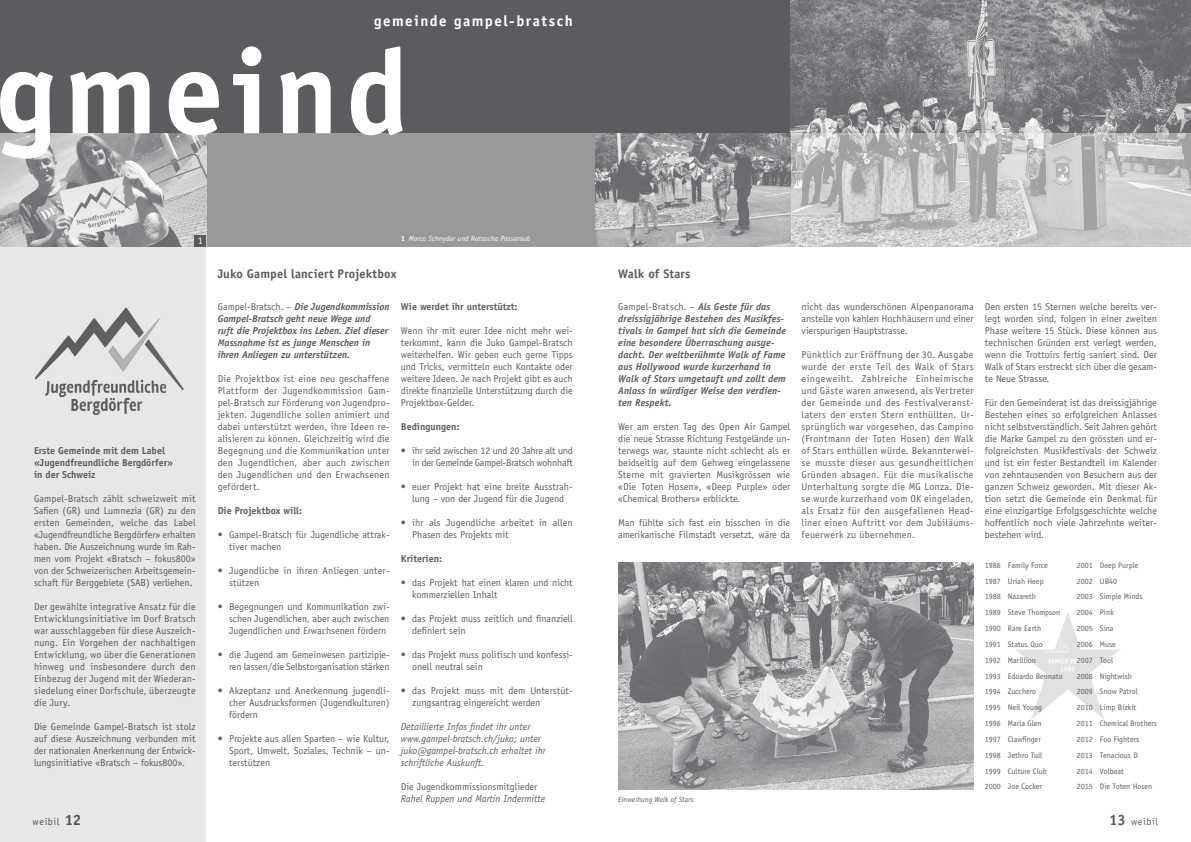
<style>
.page{position:relative;width:1191px;height:842px;background:#fff}
.page>*{position:absolute;margin:0;border:0;box-sizing:border-box;transform-origin:0 0}
.t1{font:700 120px "Officina Sans";letter-spacing:.055em;color:#fff}
.t2{font:700 15px "Officina Sans";letter-spacing:.1em;color:#fff}
.t3{font:700 12.5px "Officina Sans";letter-spacing:.01em;color:#5c5c60}
.t4{font:10px/12px "Officina Sans";color:#5c5c60;text-align:justify}
.t5{font:italic 700 10px/12px "Officina Sans";letter-spacing:.005em;color:#5c5c60}
.t6{font:italic 10px/12px "Officina Sans";color:#5c5c60}
.t7{font:700 10px/12px "Officina Sans";color:#5c5c60}
.t8{font:10px/12px "Officina Sans";letter-spacing:-.02em;color:#5c5c60;text-align:right}
.t9{font:10px "Officina Sans";color:#fff}
.t10{font:8px/15.8px "Officina Sans";color:#5c5c60}
.t11{font:italic 7.5px "Officina Sans";letter-spacing:.01em;color:#fff}
.t12{font:italic 7.5px "Officina Sans";letter-spacing:.005em;color:#5c5c60}
.s1{font-weight:700;font-style:normal}
.s2{font-weight:400;font-style:normal}
.s3{font-weight:700;font-size:15px}
</style>
<div class="page">
<div style="left:0;top:0;width:1191px;height:247px;background:#5c5c60"></div>
<img style="left:1015px;top:612px;width:105px;height:107px">
<img style="left:790px;top:0;width:401px;height:133px">
<svg style="left:206px;top:133px;width:985px;height:114px;background:#afafb1"></svg>
<img style="left:0;top:133px;width:206px;height:114px">
<div style="left:0;top:247px;width:206px;height:595px;background:#e7e7e7"></div>
<img style="left:34px;top:307px;width:150px;height:108px">
<img style="left:595px;top:133px;width:195px;height:114px">
<img style="left:618px;top:562px;width:355px;height:228px">
<div style="left:195px;top:235px;width:11px;height:12px;background:#5c5c60"></div>
<h2 class="t2" style="left:374px;top:12px;width:200px">gemeinde gampel-bratsch</h2>
<h1 class="t1" style="left:-4px;top:18px;width:413px">gmeind</h1>
<p class="t9" style="left:198px;top:235px;width:6px">1</p>
<p class="t7" style="left:34px;top:444px;width:141px">Erste Gemeinde mit dem Label «Jugendfreundliche Bergdörfer» in der Schweiz</p>
<p class="t4" style="left:34px;top:492px;width:163px">Gampel-Bratsch zählt schweizweit mit Safien (GR) und Lumnezia (GR) zu den ersten Gemeinden, welche das Label «Jugendfreundliche Bergdörfer» erhalten haben. Die Auszeichnung wurde im Rah&shy;men vom Projekt «Bratsch – fokus800» von der Schweizerischen Arbeitsgemein&shy;schaft für Berggebiete (SAB) verliehen.</p>
<p class="t4" style="left:34px;top:600px;width:163px">Der gewählte integrative Ansatz für die Entwicklungsinitiative im Dorf Bratsch war ausschlaggeben für diese Auszeich&shy;nung. Ein Vorgehen der nachhaltigen Entwicklung, wo über die Generationen hinweg und insbesondere durch den Einbezug der Jugend mit der Wiederan&shy;siedelung einer Dorfschule, überzeugte die Jury.</p>
<p class="t4" style="left:34px;top:720px;width:163px">Die Gemeinde Gampel-Bratsch ist stolz auf diese Auszeichnung verbunden mit der nationalen Anerkennung der Entwick&shy;lungsinitiative «Bratsch – fokus800».</p>
<p class="t11" style="left:401px;top:234px;width:131px"><span class="s1">1</span> Marco Schnyder und Natascha Passeraub</p>
<p class="t3" style="left:218px;top:266px;width:180px">Juko Gampel lanciert Projektbox</p>
<p class="t5" style="left:218px;top:300px;width:173px"><span class="s2">Gampel-Bratsch. –</span> Die Jugendkommission Gampel-Bratsch geht neue Wege und<br>ruft die Projektbox ins Leben. Ziel dieser Massnahme ist es junge Menschen in ihren Anliegen zu unterstützen.</p>
<p class="t4" style="left:218px;top:372px;width:173px">Die Projektbox ist eine neu geschaffene Plattform der Jugendkommission Gam&shy;pel-Bratsch zur Förderung von Jugendpro&shy;jekten. Jugendliche sollen animiert und dabei unterstützt werden, ihre Ideen re&shy;alisieren zu können. Gleichzeitig wird die Begegnung und die Kommunikation unter den Jugendlichen, aber auch zwischen den Jugendlichen und den Erwachsenen gefördert.</p>
<p class="t7" style="left:218px;top:504px;width:86px">Die Projektbox will:</p>
<p class="t4" style="left:229px;top:528px;width:162px;text-indent:-11px">• Gampel-Bratsch für Jugendliche attrak&shy;tiver machen</p>
<p class="t4" style="left:229px;top:564px;width:162px;text-indent:-11px">• Jugendliche in ihren Anliegen unter&shy;stützen</p>
<p class="t4" style="left:229px;top:600px;width:162px;text-indent:-11px">• Begegnungen und Kommunikation zwi&shy;schen Jugendlichen, aber auch zwischen Jugendlichen und Erwachsenen fördern</p>
<p class="t4" style="left:218px;top:648px;width:173px;text-align:right">• die Jugend am Gemeinwesen partizipie&shy;ren lassen/die Selbstorganisation stärken</p>
<p class="t4" style="left:229px;top:684px;width:162px;text-indent:-11px">• Akzeptanz und Anerkennung jugendli&shy;cher Ausdrucksformen (Jugendkulturen) fördern</p>
<p class="t4" style="left:229px;top:732px;width:162px;text-indent:-11px">• Projekte aus allen Sparten – wie Kultur, Sport, Umwelt, Soziales, Technik – un&shy;terstützen</p>
<p class="t7" style="left:401px;top:300px;width:118px">Wie werdet ihr unterstützt:</p>
<p class="t4" style="left:401px;top:324px;width:173px">Wenn ihr mit eurer Idee nicht mehr wei&shy;terkommt, kann die Juko Gampel-Bratsch weiterhelfen. Wir geben euch gerne Tipps und Tricks, vermitteln euch Kontakte oder weitere Ideen. Je nach Projekt gibt es auch direkte finanzielle Unterstützung durch die Projektbox-Gelder.</p>
<p class="t7" style="left:401px;top:420px;width:60px">Bedingungen:</p>
<p class="t8" style="left:401px;top:444px;width:173px">• ihr seid zwischen 12 und 20 Jahre alt und in der Gemeinde Gampel-Bratsch wohnhaft</p>
<p class="t4" style="left:401px;top:480px;width:173px;text-align:center">• euer Projekt hat eine breite Ausstrah&shy;lung – von der Jugend für die Jugend</p>
<p class="t4" style="left:412px;top:516px;width:162px;text-indent:-11px">• ihr als Jugendliche arbeitet in allen<br>Phasen des Projekts mit</p>
<p class="t7" style="left:401px;top:552px;width:43px">Kriterien:</p>
<p class="t4" style="left:412px;top:576px;width:162px;text-indent:-11px">• das Projekt hat einen klaren und nicht kommerziellen Inhalt</p>
<p class="t4" style="left:412px;top:612px;width:162px;text-indent:-11px">• das Projekt muss zeitlich und finanziell definiert sein</p>
<p class="t4" style="left:412px;top:648px;width:162px;text-indent:-11px">• das Projekt muss politisch und konfessi&shy;onell neutral sein</p>
<p class="t4" style="left:412px;top:684px;width:162px;text-indent:-11px">• das Projekt muss mit dem Unterstüt&shy;zungsantrag eingereicht werden</p>
<p class="t6" style="left:401px;top:720px;width:146px">Detaillierte Infos findet ihr unter www.gampel-bratsch.ch/juko; unter juko@gampel-bratsch.ch erhaltet ihr schriftliche Auskunft.</p>
<p class="t4" style="left:401px;top:780px;width:138px">Die Jugendkommissionsmitglieder</p>
<p class="t6" style="left:401px;top:792px;width:146px">Rahel Ruppen und Martin Indermitte</p>
<p class="t3" style="left:618px;top:266px;width:74px">Walk of Stars</p>
<p class="t5" style="left:618px;top:300px;width:169px"><span class="s2">Gampel-Bratsch. –</span> Als Geste für das dreissigjährige Bestehen des Musikfes&shy;tivals in Gampel hat sich die Gemeinde eine besondere Überraschung ausge&shy;dacht. Der weltberühmte Walk of Fame aus Hollywood wurde kurzerhand in Walk of Stars umgetauft und zollt dem Anlass in würdiger Weise den verdien&shy;ten Respekt.</p>
<p class="t4" style="left:618px;top:420px;width:174px">Wer am ersten Tag des Open Air Gampel die neue Strasse Richtung Festgelände un&shy;terwegs war, staunte nicht schlecht als er beidseitig auf dem Gehweg eingelassene Sterne mit gravierten Musikgrössen wie «Die Toten Hosen», «Deep Purple» oder «Chemical Brothers» erblickte.</p>
<p class="t4" style="left:618px;top:516px;width:173px">Man fühlte sich fast ein bisschen in die amerikanische Filmstadt versetzt, wäre da</p>
<p class="t4" style="left:801px;top:300px;width:174px">nicht das wunderschönen Alpenpanorama anstelle von kahlen Hochhäusern und einer vierspurigen Hauptstrasse.</p>
<p class="t4" style="left:801px;top:348px;width:173px">Pünktlich zur Eröffnung der 30. Ausgabe wurde der erste Teil des Walk of Stars eingeweiht. Zahlreiche Einheimische und Gäste waren anwesend, als Vertreter der Gemeinde und des Festivalveranst&shy;laters den ersten Stern enthüllten. Ur&shy;sprünglich war vorgesehen, das Campino (Frontmann der Toten Hosen) den Walk of Stars enthüllen würde. Bekannterwei&shy;se musste dieser aus gesundheitlichen Gründen absagen. Für die musikalische Unterhaltung sorgte die MG Lonza. Die&shy;se wurde kurzerhand vom OK eingeladen, als Ersatz für den ausgefallenen Head&shy;liner einen Auftritt vor dem Jubiläums&shy;feuerwerk zu übernehmen.</p>
<p class="t12" style="left:618px;top:795px;width:77px">Einweihung Walk of Stars</p>
<p class="t4" style="left:985px;top:300px;width:173px">Den ersten 15 Sternen welche bereits ver&shy;legt worden sind, folgen in einer zweiten Phase weitere 15 Stück. Diese können aus technischen Gründen erst verlegt werden, wenn die Trottoirs fertig saniert sind. Der Walk of Stars erstreckt sich über die gesam&shy;te Neue Strasse.</p>
<p class="t4" style="left:985px;top:396px;width:174px">Für den Gemeinderat ist das dreissigjährige Bestehen eines so erfolgreichen Anlasses nicht selbstverständlich. Seit Jahren gehört die Marke Gampel zu den grössten und er&shy;folgreichsten Musikfestivals der Schweiz und ist ein fester Bestandteil im Kalender von zehntausenden von Besuchern aus der ganzen Schweiz geworden. Mit dieser Ak&shy;tion setzt die Gemeinde ein Denkmal für eine einzigartige Erfolgsgeschichte welche hoffentlich noch viele Jahrzehnte weiter&shy;bestehen wird.</p>
<p class="t10" style="left:985px;top:557px;width:79px">1986 Family Force<br>1987 Uriah Heep<br>1988 Nazareth<br>1989 Steve Thompson<br>1990 Rare Earth<br>1991 Status Quo<br>1992 Marillion<br>1993 Edoardo Bennato<br>1994 Zucchero<br>1995 Neil Young<br>1996 Marla Glen<br>1997 Clawfinger<br>1998 Jethro Tull<br>1999 Culture Club<br>2000 Joe Cocker</p>
<p class="t10" style="left:1077px;top:557px;width:82px">2001 Deep Purple<br>2002 UB40<br>2003 Simple Minds<br>2004 Pink<br>2005 Sina<br>2006 Muse<br>2007 Tool<br>2008 Nightwish<br>2009 Snow Patrol<br>2010 Limp Bizkit<br>2011 Chemical Brothers<br>2012 Foo Fighters<br>2013 Tenacious D<br>2014 Volbeat<br>2015 Die Toten Hosen</p>
<p class="t4" style="left:33px;top:816px;width:50px">weibil <span class="s3">12</span></p>
<p class="t4" style="left:1109px;top:816px;width:50px"><span class="s3">13</span> weibil</p>
</div>
